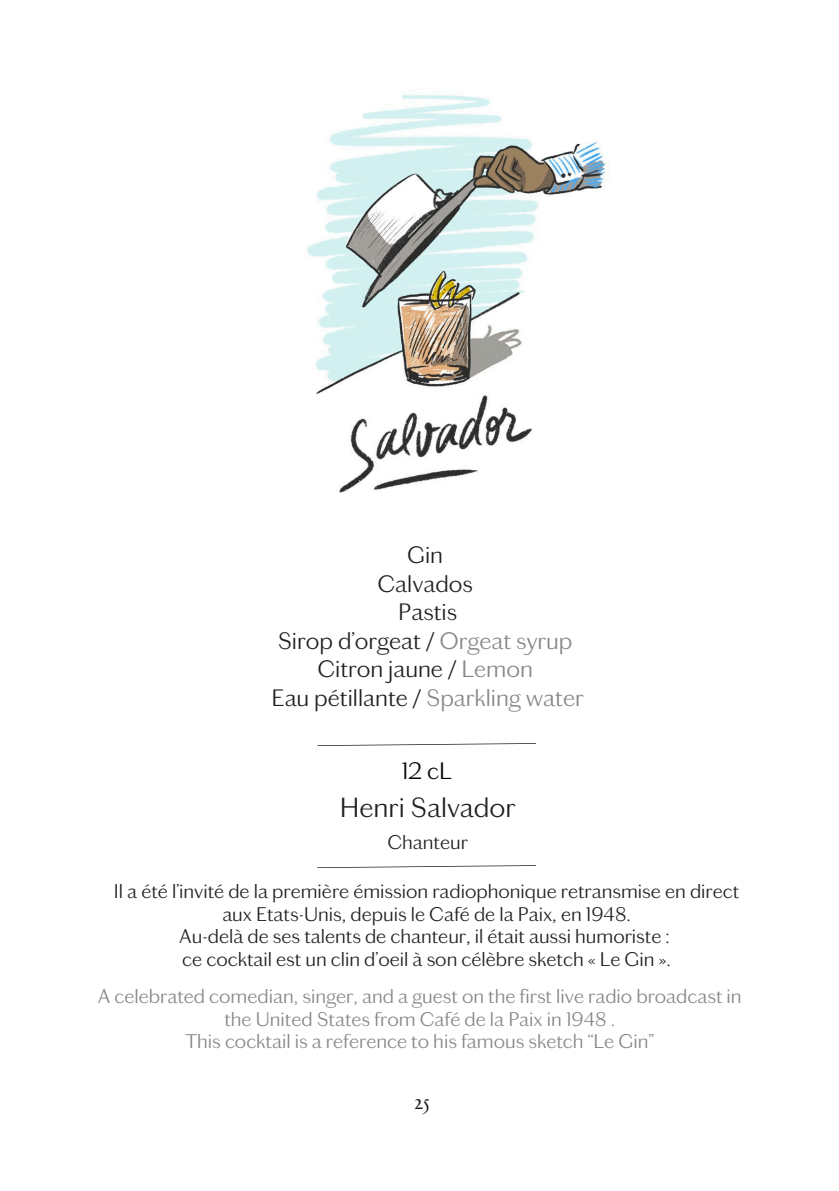
<style>
.page{position:relative;width:839px;height:1191px;background:#fff}
.page>*{position:absolute;margin:0;border:0;box-sizing:border-box;transform-origin:0 0}
.t1{font:300 28px "Chiswick Sans Text";color:#231f20}
.t2{font:300 24px/28.4px "Chiswick Sans Text";color:#231f20;text-align:center}
.t3{font:300 24px "Chiswick Sans Text";color:#000}
.t4{font:300 24px "Portrait";color:#231f20}
.t5{font:300 20px "Chiswick Sans Text";color:#231f20}
.t6{font:300 20px/22.4px "Chiswick Sans Text";color:#868687;text-align:center}
.s1{color:#868687}
</style>
<div class="page">
<img style="left:306px;top:95px;width:300px;height:398px">
<svg style="left:317px;top:743px;width:219px;height:3px"></svg>
<svg style="left:317px;top:865px;width:219px;height:3px"></svg>
<p class="t2" style="left:271px;top:543px;width:313px">Gin<br>Calvados<br>Pastis<br>Sirop d’orgeat / <span class="s1">Orgeat syrup<br></span>Citron jaune / <span class="s1">Lemon<br></span>Eau pétillante / <span class="s1">Sparkling water</span></p>
<p class="t3" style="left:402px;top:761px;width:51px">12 cL</p>
<p class="t1" style="left:340px;top:797px;width:177px">Henri Salvador</p>
<p class="t5" style="left:387px;top:834px;width:82px">Chanteur</p>
<p class="t5" style="left:114px;top:883px;width:626px">Il a été l’invité de la première émission radiophonique retransmise en direct</p>
<h2 class="t5" style="left:222px;top:906px;width:410px">aux Etats-Unis, depuis le Café de la Paix, en 1948.</h2>
<h2 class="t5" style="left:179px;top:928px;width:492px">Au-delà de ses talents de chanteur, il était aussi humoriste :</h2>
<h1 class="t5" style="left:182px;top:951px;width:490px">ce cocktail est un clin d’oeil à son célèbre sketch « Le Gin ».</h1>
<p class="t6" style="left:98px;top:987px;width:645px">A celebrated comedian, singer, and a guest on the first live radio broadcast in the United States from Café de la Paix in 1948 .</p>
<p class="t6" style="left:185px;top:1032px;width:470px">This cocktail is a reference to his famous sketch ‘‘Le Gin’’</p>
<p class="t4" style="left:414px;top:1092px;width:18px">25</p>
</div>
